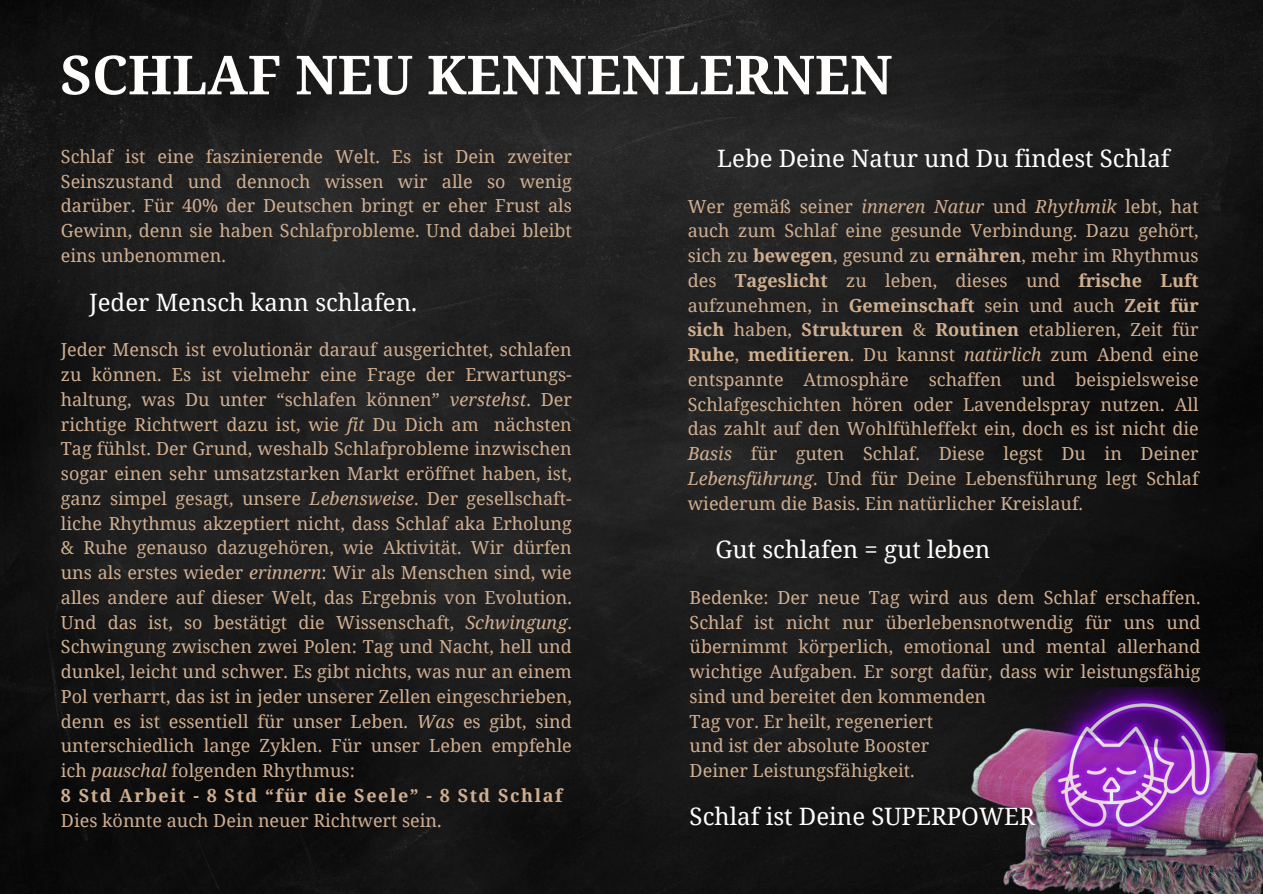
<style>
.page{position:relative;width:1263px;height:894px;background:#fff}
.page>*{position:absolute;margin:0;border:0;box-sizing:border-box;transform-origin:0 0}
.t1{font:700 53.85px "Noto Serif";color:#fffefc}
.t2{font:24px "Noto Serif";color:#fffefc}
.t3{font:18px/24.8px "Noto Serif";color:#d0af91;text-align:justify}
.t4{font:700 18px "Noto Serif";letter-spacing:.09em;color:#d0af91}
.s1{font-style:italic}
.s2{font-weight:700}
</style>
<div class="page">
<img style="left:0;top:0;width:1263px;height:893px">
<img style="left:946px;top:692px;width:317px;height:201px">
<img style="left:1047px;top:687px;width:178px;height:154px">
<p class="t1" style="left:61px;top:37px;width:833px">SCHLAF NEU KENNENLERNEN</p>
<p class="t3" style="left:61px;top:143px;width:512px">Schlaf ist eine faszinierende Welt. Es ist Dein zweiter Seinszustand und dennoch wissen wir alle so wenig darüber. Für 40% der Deutschen bringt er eher Frust als Gewinn, denn sie haben Schlafprobleme. Und dabei bleibt eins unbenommen.</p>
<p class="t2" style="left:89px;top:285px;width:330px">Jeder Mensch kann schlafen.</p>
<p class="t3" style="left:61px;top:337px;width:512px">Jeder Mensch ist evolutionär darauf ausgerichtet, schlafen zu können. Es ist vielmehr eine Frage der Erwartungs&shy;haltung, was Du unter “schlafen können” <span class="s1">verstehst</span>. Der richtige Richtwert dazu ist, wie <span class="s1">fit</span> Du Dich am nächsten Tag fühlst. Der Grund, weshalb Schlafprobleme inzwischen sogar einen sehr umsatzstarken Markt eröffnet haben, ist, ganz simpel gesagt, unsere <span class="s1">Lebensweise</span>. Der gesellschaft&shy;liche Rhythmus akzeptiert nicht, dass Schlaf aka Erholung &amp; Ruhe genauso dazugehören, wie Aktivität. Wir dürfen uns als erstes wieder <span class="s1">erinnern</span>: Wir als Menschen sind, wie alles andere auf dieser Welt, das Ergebnis von Evolution.<br>Und das ist, so bestätigt die Wissenschaft, <span class="s1">Schwingung</span>.<br>Schwingung zwischen zwei Polen: Tag und Nacht, hell und dunkel, leicht und schwer. Es gibt nichts, was nur an einem Pol verharrt, das ist in jeder unserer Zellen eingeschrieben, denn es ist essentiell für unser Leben. <span class="s1">Was</span> es gibt, sind unterschiedlich lange Zyklen. Für unser Leben empfehle ich <span class="s1">pauschal</span> folgenden Rhythmus:</p>
<p class="t4" style="left:61px;top:782px;width:503px">8 Std Arbeit - 8 Std “für die Seele” - 8 Std Schlaf</p>
<p class="t3" style="left:61px;top:807px;width:382px">Dies könnte auch Dein neuer Richtwert sein.</p>
<p class="t2" style="left:717px;top:142px;width:454px">Lebe Deine Natur und Du findest Schlaf</p>
<p class="t3" style="left:688px;top:193px;width:512px">Wer gemäß seiner <span class="s1">inneren Natur</span> und <span class="s1">Rhythmik</span> lebt, hat auch zum Schlaf eine gesunde Verbindung. Dazu gehört, sich zu <span class="s2">bewegen</span>, gesund zu <span class="s2">ernähren</span>, mehr im Rhythmus des <span class="s2">Tageslicht</span> zu leben, dieses und <span class="s2">frische Luft </span>aufzunehmen, in <span class="s2">Gemeinschaft</span> sein und auch <span class="s2">Zeit für sich</span> haben, <span class="s2">Strukturen</span> &amp; <span class="s2">Routinen</span> etablieren, Zeit für <span class="s2">Ruhe</span>, <span class="s2">meditieren</span>. Du kannst <span class="s1">natürlich</span> zum Abend eine entspannte Atmosphäre schaffen und beispielsweise Schlafgeschichten hören oder Lavendelspray nutzen. All das zahlt auf den Wohlfühleffekt ein, doch es ist nicht die <span class="s1">Basis</span> für guten Schlaf. Diese legst Du in Deiner <span class="s1">Lebensführung</span>. Und für Deine Lebensführung legt Schlaf wiederum die Basis. Ein natürlicher Kreislauf.</p>
<p class="t2" style="left:715px;top:532px;width:276px">Gut schlafen = gut leben</p>
<p class="t3" style="left:690px;top:584px;width:512px">Bedenke: Der neue Tag wird aus dem Schlaf erschaffen.<br>Schlaf ist nicht nur überlebensnotwendig für uns und übernimmt körperlich, emotional und mental allerhand wichtige Aufgaben. Er sorgt dafür, dass wir leistungsfähig sind und bereitet den kommenden</p>
<p class="t3" style="left:690px;top:708px;width:245px">Tag vor. Er heilt, regeneriert</p>
<p class="t3" style="left:690px;top:732px;width:241px">und ist der absolute Booster</p>
<p class="t3" style="left:690px;top:757px;width:226px">Deiner Leistungsfähigkeit.</p>
<p class="t2" style="left:690px;top:799px;width:347px">Schlaf ist Deine SUPERPOWER</p>
</div>
